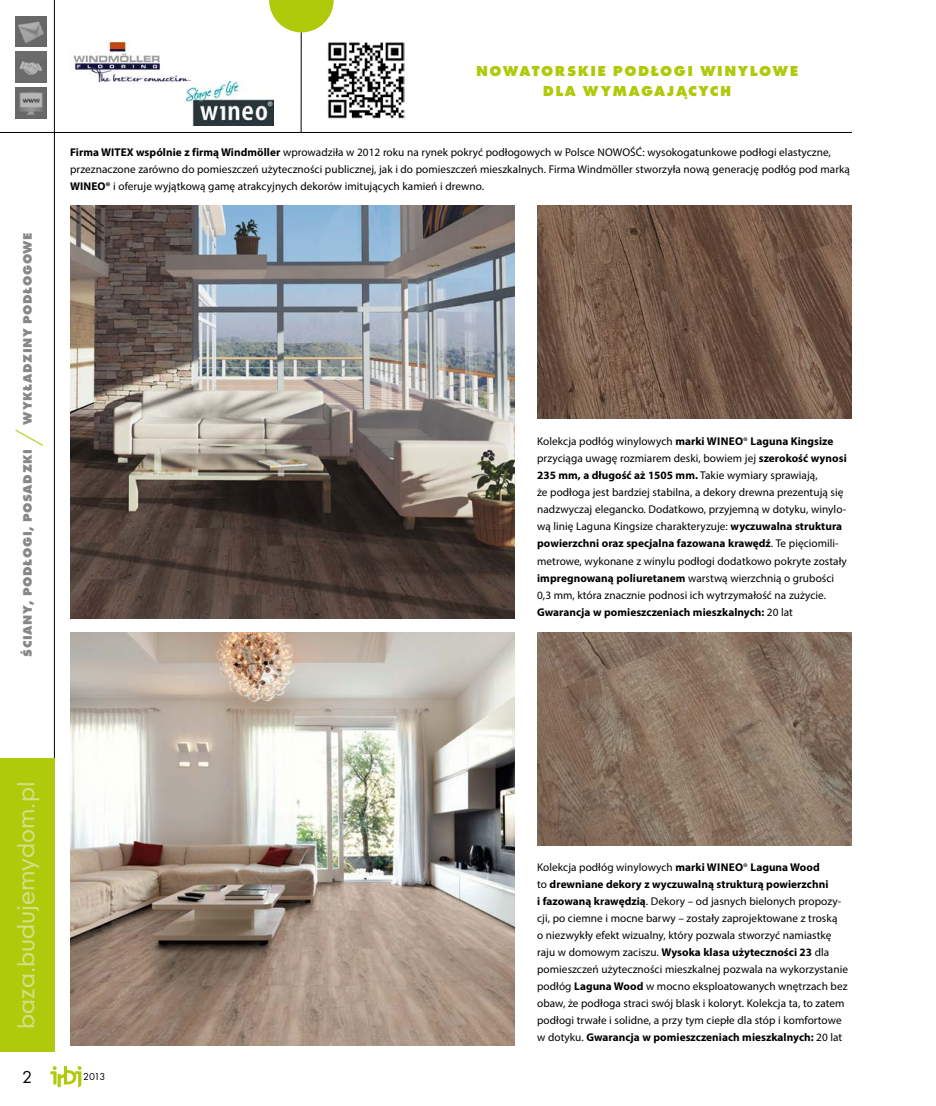
<style>
.page{position:relative;width:936px;height:1106px;background:#fff}
.page>*{position:absolute;margin:0;border:0;box-sizing:border-box;transform-origin:0 0}
.t1{font:30px "Futura TEE Ligh";color:#afca0b}
.t2{font:22.5px "Geometric 706 Md EU";color:#d3df84}
.t3{font:18px "Futura TEE";color:#000}
.t4{font:700 15px/19.8px "Futura TEE Extr";letter-spacing:.1em;color:#afca0b;text-align:center}
.t5{font:700 12.75px "Futura TEE Extr";letter-spacing:.05em;color:#878787}
.t6{font:11.25px/17px "Myriad Pro";letter-spacing:.005em;color:#000}
.t7{font:10.5px "Futura TEE";color:#000}
.s1{font-weight:700}
</style>
<div class="page">
<hr style="left:54px;top:0;width:1px;height:1052px;background:#000">
<svg style="left:50px;top:1066px;width:31px;height:21px"></svg>
<div style="left:0;top:758px;width:54px;height:294px;background:#afca0b"></div>
<hr style="left:0;top:132px;width:851px;height:1px;background:#000">
<hr style="left:301px;top:32px;width:1px;height:101px;background:#000">
<svg style="left:269px;top:0;width:64px;height:32px"></svg>
<img style="left:328px;top:42px;width:76px;height:76px">
<svg style="left:16px;top:16px;width:30px;height:31px"></svg>
<svg style="left:16px;top:52px;width:30px;height:30px"></svg>
<svg style="left:16px;top:88px;width:30px;height:30px"></svg>
<img style="left:73px;top:39px;width:118px;height:44px">
<img style="left:187px;top:81px;width:87px;height:45px">
<img style="left:70px;top:205px;width:444px;height:413px">
<img style="left:70px;top:632px;width:444px;height:413px">
<img style="left:537px;top:205px;width:314px;height:213px">
<img style="left:537px;top:632px;width:314px;height:213px">
<p class="t5" style="left:20px;top:424px;width:193px;rotate:-90deg">WYKŁADZINY PODŁOGOWE</p>
<h1 class="t1" style="left:11px;top:446px;width:18px;rotate:-90deg">/</h1>
<p class="t5" style="left:20px;top:656px;width:209px;rotate:-90deg">ŚCIANY, PODŁOGI, POSADZKI</p>
<h3 class="t4" style="left:476px;top:61px;width:323px">NOWATORSKIE PODŁOGI WINYLOWE<br>DLA WYMAGAJĄCYCH</h3>
<p class="t6" style="left:70px;top:144px;width:781px"><span class="s1">Firma WITEX wspólnie z firmą Windmöller</span> wprowadziła w 2012 roku na rynek pokryć podłogowych w Polsce NOWOŚĆ: wysokogatunkowe podłogi elastyczne, przeznaczone zarówno do pomieszczeń użyteczności publicznej, jak i do pomieszczeń mieszkalnych. Firma Windmöller stworzyła nową generację podłóg pod marką<br><span class="s1">WINEO®</span> i oferuje wyjątkową gamę atrakcyjnych dekorów imitujących kamień i drewno.</p>
<p class="t6" style="left:537px;top:433px;width:311px">Kolekcja podłóg winylowych <span class="s1">marki WINEO</span>® <span class="s1">Laguna Kingsize </span>przyciąga uwagę rozmiarem deski, bowiem jej <span class="s1">szerokość wynosi 235 mm, a długość aż 1505 mm.</span> Takie wymiary sprawiają,<br>że podłoga jest bardziej stabilna, a dekory drewna prezentują się nadzwyczaj elegancko. Dodatkowo, przyjemną w dotyku, winylo&shy;wą linię Laguna Kingsize charakteryzuje: <span class="s1">wyczuwalna struktura powierzchni oraz specjalna fazowana krawędź</span>. Te pięciomili&shy;metrowe, wykonane z winylu podłogi dodatkowo pokryte zostały <span class="s1">impregnowaną poliuretanem</span> warstwą wierzchnią o grubości 0,3 mm, która znacznie podnosi ich wytrzymałość na zużycie.<br><span class="s1">Gwarancja w pomieszczeniach mieszkalnych:</span> 20 lat</p>
<h2 class="t2" style="left:11px;top:1028px;width:249px;rotate:-90deg">baza.budujemydom.pl</h2>
<h3 class="t3" style="left:22px;top:1065px;width:12px">2</h3>
<p class="t7" style="left:83px;top:1070px;width:24px">2013</p>
<p class="t6" style="left:537px;top:858px;width:312px">Kolekcja podłóg winylowych <span class="s1">marki WINEO</span>® <span class="s1">Laguna Wood<br></span>to <span class="s1">drewniane dekory z wyczuwalną strukturą powierzchni<br>i fazowaną krawędzią</span>. Dekory – od jasnych bielonych propozy&shy;cji, po ciemne i mocne barwy – zostały zaprojektowane z troską<br>o niezwykły efekt wizualny, który pozwala stworzyć namiastkę raju w domowym zaciszu. <span class="s1">Wysoka klasa użyteczności 23</span> dla pomieszczeń użyteczności mieszkalnej pozwala na wykorzystanie podłóg <span class="s1">Laguna Wood</span> w mocno eksploatowanych wnętrzach bez obaw, że podłoga straci swój blask i koloryt. Kolekcja ta, to zatem podłogi trwałe i solidne, a przy tym ciepłe dla stóp i komfortowe w dotyku. <span class="s1">Gwarancja w pomieszczeniach mieszkalnych:</span> 20 lat</p>
</div>
